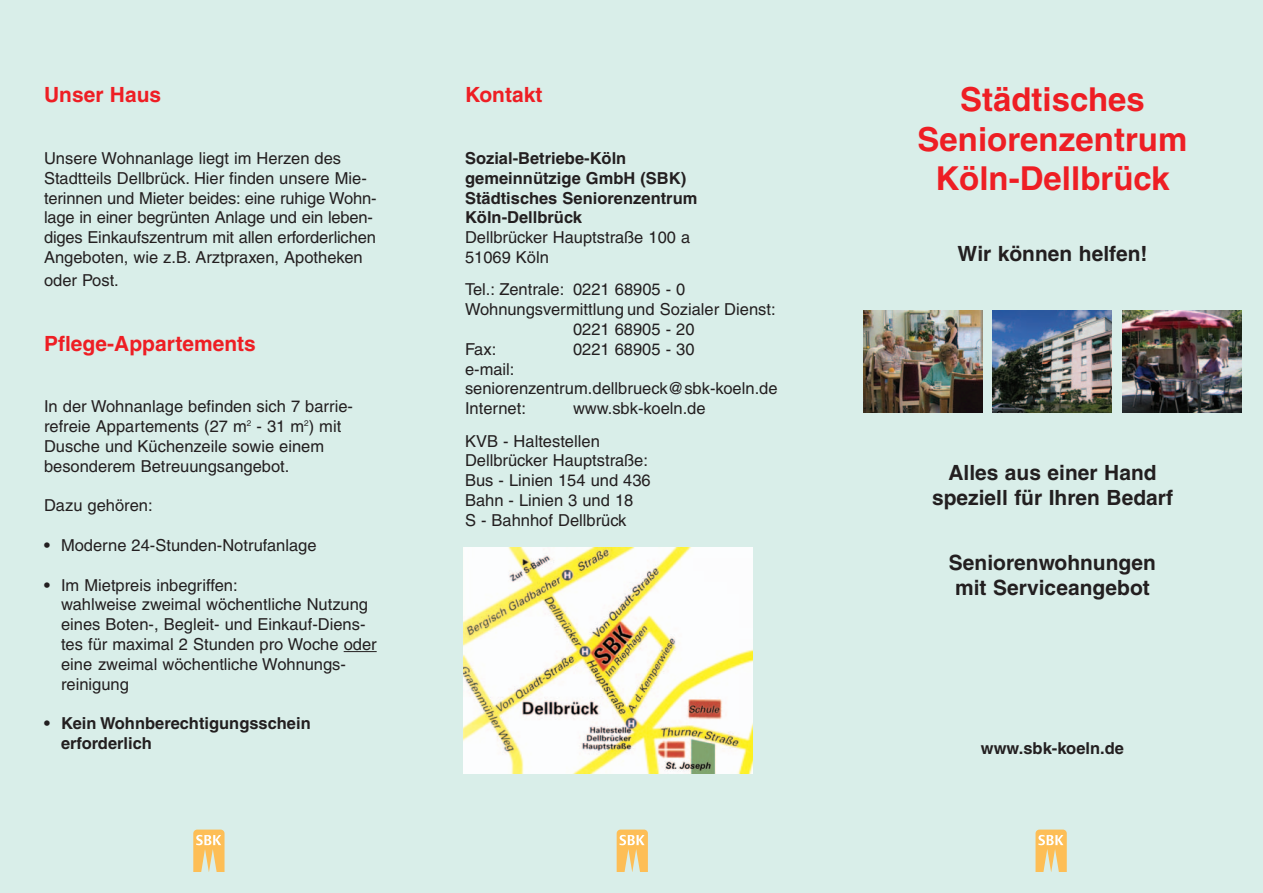
<style>
.page{position:relative;width:1263px;height:893px;background:#d9eee9}
.page>*{position:absolute;margin:0;border:0;box-sizing:border-box;transform-origin:0 0}
.t1{font:700 33px/39.6px "Helvetica";color:#ee1e24;text-align:center}
.t2{font:700 21px/25.2px "Helvetica";color:#231f20;text-align:center}
.t3{font:700 21px "Helvetica";color:#ee1e24}
.t4{font:16.5px/19.8px "Helvetica";color:#231f20}
.t5{font:700 16.5px/19.8px "Helvetica";color:#231f20}
.s1{font-weight:700}
</style>
<div class="page">
<hr style="left:344px;top:651px;width:33px;height:1px;background:#231f20">
<svg style="left:193px;top:829px;width:32px;height:43px"></svg>
<svg style="left:617px;top:829px;width:31px;height:43px"></svg>
<svg style="left:1035px;top:829px;width:32px;height:43px"></svg>
<img style="left:1123px;top:310px;width:119px;height:102px">
<img style="left:993px;top:310px;width:119px;height:102px">
<img style="left:863px;top:310px;width:119px;height:102px">
<img style="left:463px;top:547px;width:290px;height:227px">
<p class="t3" style="left:44px;top:87px;width:119px">Unser Haus</p>
<p class="t4" style="left:44px;top:150px;width:334px">Unsere Wohnanlage liegt im Herzen des Stadtteils Dellbrück. Hier finden unsere Mie&shy;terinnen und Mieter beides: eine ruhige Wohn&shy;lage in einer begrünten Anlage und ein leben&shy;diges Einkaufszentrum mit allen erforderlichen Angeboten, wie z.B. Arztpraxen, Apotheken</p>
<p class="t4" style="left:44px;top:272px;width:76px">oder Post.</p>
<p class="t3" style="left:44px;top:335px;width:213px">Pflege-Appartements</p>
<p class="t4" style="left:44px;top:398px;width:311px">In der Wohnanlage befinden sich 7 barrie&shy;refreie Appartements (27 m<sup>2</sup> - 31 m<sup>2</sup>) mit Dusche und Küchenzeile sowie einem besonderem Betreuungsangebot.</p>
<p class="t4" style="left:44px;top:497px;width:110px">Dazu gehören:</p>
<p class="t4" style="left:44px;top:537px;width:274px"><span class="s1">•</span> Moderne 24-Stunden-Notrufanlage</p>
<p class="t4" style="left:61px;top:576px;width:317px;text-indent:-17px"><span class="s1">•</span> Im Mietpreis inbegriffen:<br>wahlweise zweimal wöchentliche Nutzung eines Boten-, Begleit- und Einkauf-Diens&shy;tes für maximal 2 Stunden pro Woche oder eine zweimal wöchentliche Wohnungs&shy;reinigung</p>
<p class="t5" style="left:61px;top:715px;width:251px;text-indent:-17px">• Kein Wohnberechtigungsschein erforderlich</p>
<p class="t3" style="left:465px;top:87px;width:79px">Kontakt</p>
<p class="t5" style="left:465px;top:149px;width:234px">Sozial-Betriebe-Köln gemeinnützige GmbH (SBK)<br>Städtisches Seniorenzentrum<br>Köln-Dellbrück</p>
<p class="t4" style="left:465px;top:229px;width:227px">Dellbrücker Hauptstraße 100 a<br>51069 Köln</p>
<p class="t4" style="left:465px;top:281px;width:222px">Tel.: Zentrale: 0221 68905 - 0</p>
<p class="t4" style="left:465px;top:301px;width:312px">Wohnungsvermittlung und Sozialer Dienst:</p>
<p class="t4" style="left:573px;top:321px;width:123px">0221 68905 - 20</p>
<p class="t4" style="left:465px;top:340px;width:33px">Fax:</p>
<p class="t4" style="left:573px;top:340px;width:123px">0221 68905 - 30</p>
<p class="t4" style="left:465px;top:360px;width:314px">e-mail: seniorenzentrum.dellbrueck@sbk-koeln.de<br>Internet:</p>
<p class="t4" style="left:465px;top:394px;width:242px;line-height:32.4px;text-indent:108px">www.sbk-koeln.de<br>KVB - Haltestellen</p>
<p class="t4" style="left:465px;top:452px;width:187px">Dellbrücker Hauptstraße:<br>Bus - Linien 154 und 436<br>Bahn - Linien 3 und 18<br>S - Bahnhof Dellbrück</p>
<h1 class="t1" style="left:917px;top:82px;width:271px">Städtisches<br>Seniorenzentrum<br>Köln-Dellbrück</h1>
<p class="t2" style="left:957px;top:242px;width:191px">Wir können helfen!</p>
<p class="t2" style="left:932px;top:462px;width:242px">Alles aus einer Hand speziell für Ihren Bedarf</p>
<p class="t2" style="left:949px;top:552px;width:209px;text-align:left">Seniorenwohnungen mit Serviceangebot</p>
<p class="t5" style="left:981px;top:740px;width:145px">www.sbk-koeln.de</p>
</div>
